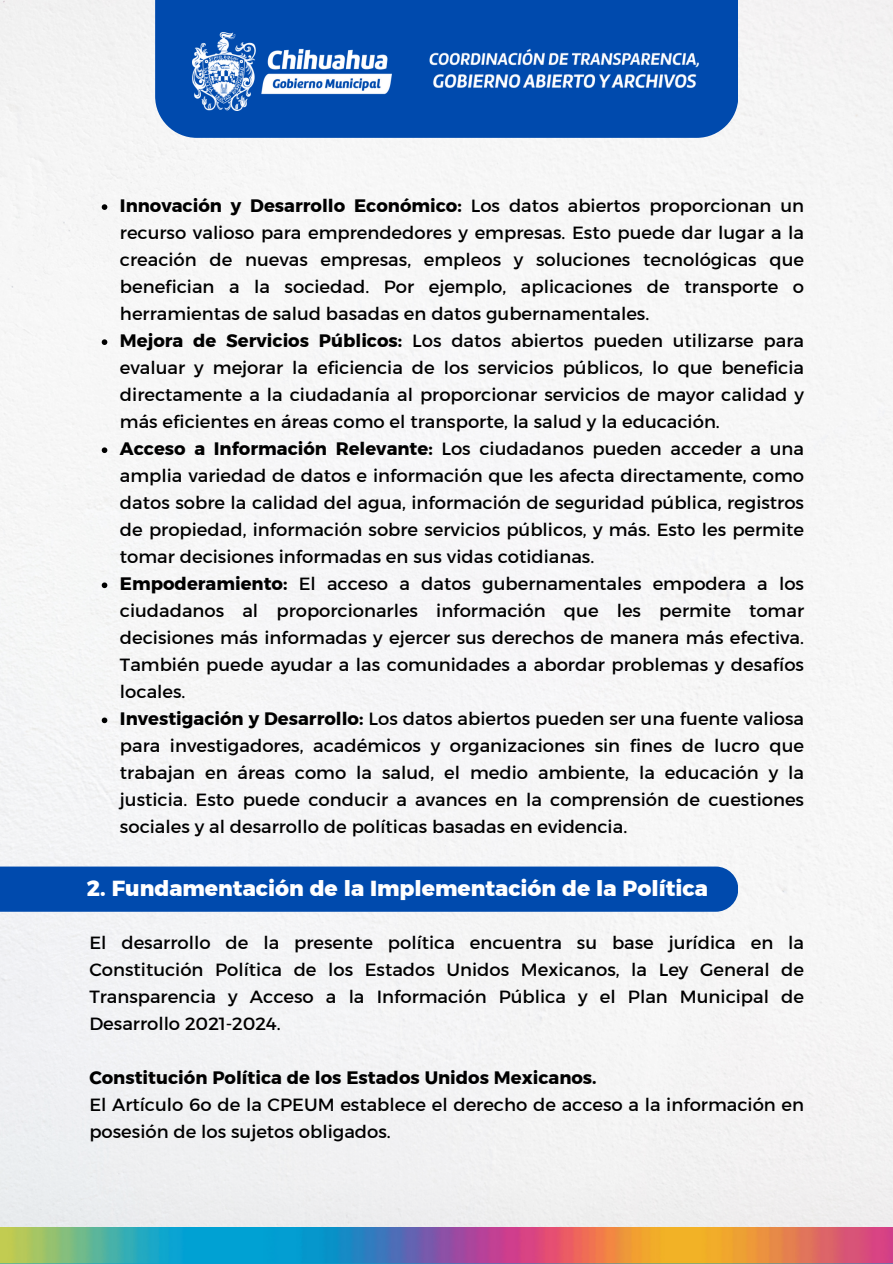
<style>
.page{position:relative;width:893px;height:1264px;background:#fff}
.page>*{position:absolute;margin:0;border:0;box-sizing:border-box;transform-origin:0 0}
.t1{font:700 21.75px "Kief Montaser Extra";color:#fff}
.t2{font:18px/27px "Kief Montaser Regular";color:#000;text-align:justify}
.t3{font:18px "Kief Montaser Bold";color:#000}
.s1{font-family:"Kief Montaser Bold"}
</style>
<div class="page">
<div style="left:0;top:0;width:892px;height:1227px;background:#f6f6f6"></div>
<div style="left:155px;top:0;width:583px;height:138px;background:#004aad"></div>
<img style="left:192px;top:32px;width:199px;height:78px">
<img style="left:429px;top:48px;width:270px;height:40px">
<img style="left:0;top:1227px;width:892px;height:36px">
<svg style="left:102px;top:204px;width:5px;height:6px"></svg>
<svg style="left:102px;top:339px;width:5px;height:6px"></svg>
<svg style="left:102px;top:447px;width:5px;height:6px"></svg>
<svg style="left:102px;top:582px;width:5px;height:6px"></svg>
<svg style="left:102px;top:717px;width:5px;height:6px"></svg>
<div style="left:0;top:866px;width:738px;height:45px;background:#004aad"></div>
<p class="t2" style="left:120px;top:192px;width:685px"><span class="s1">Innovación y Desarrollo Económico:</span> Los datos abiertos proporcionan un recurso valioso para emprendedores y empresas. Esto puede dar lugar a la creación de nuevas empresas, empleos y soluciones tecnológicas que benefician a la sociedad. Por ejemplo, aplicaciones de transporte o herramientas de salud basadas en datos gubernamentales.</p>
<p class="t2" style="left:120px;top:327px;width:685px"><span class="s1">Mejora de Servicios Públicos:</span> Los datos abiertos pueden utilizarse para evaluar y mejorar la eficiencia de los servicios públicos, lo que beneficia directamente a la ciudadanía al proporcionar servicios de mayor calidad y más eficientes en áreas como el transporte, la salud y la educación.</p>
<p class="t2" style="left:120px;top:435px;width:685px"><span class="s1">Acceso a Información Relevante:</span> Los ciudadanos pueden acceder a una amplia variedad de datos e información que les afecta directamente, como datos sobre la calidad del agua, información de seguridad pública, registros de propiedad, información sobre servicios públicos, y más. Esto les permite tomar decisiones informadas en sus vidas cotidianas.</p>
<p class="t2" style="left:120px;top:570px;width:685px"><span class="s1">Empoderamiento:</span> El acceso a datos gubernamentales empodera a los ciudadanos al proporcionarles información que les permite tomar decisiones más informadas y ejercer sus derechos de manera más efectiva.<br>También puede ayudar a las comunidades a abordar problemas y desafíos locales.</p>
<p class="t2" style="left:120px;top:705px;width:685px"><span class="s1">Investigación y Desarrollo:</span> Los datos abiertos pueden ser una fuente valiosa para investigadores, académicos y organizaciones sin fines de lucro que trabajan en áreas como la salud, el medio ambiente, la educación y la justicia. Esto puede conducir a avances en la comprensión de cuestiones sociales y al desarrollo de políticas basadas en evidencia.</p>
<p class="t1" style="left:87px;top:875px;width:622px">2. Fundamentación de la Implementación de la Política</p>
<p class="t2" style="left:89px;top:929px;width:716px">El desarrollo de la presente política encuentra su base jurídica en la Constitución Política de los Estados Unidos Mexicanos, la Ley General de Transparencia y Acceso a la Información Pública y el Plan Municipal de Desarrollo 2021-2024.</p>
<h1 class="t3" style="left:89px;top:1066px;width:509px">Constitución Política de los Estados Unidos Mexicanos.</h1>
<p class="t2" style="left:89px;top:1091px;width:716px">El Artículo 6o de la CPEUM establece el derecho de acceso a la información en posesión de los sujetos obligados.</p>
</div>
